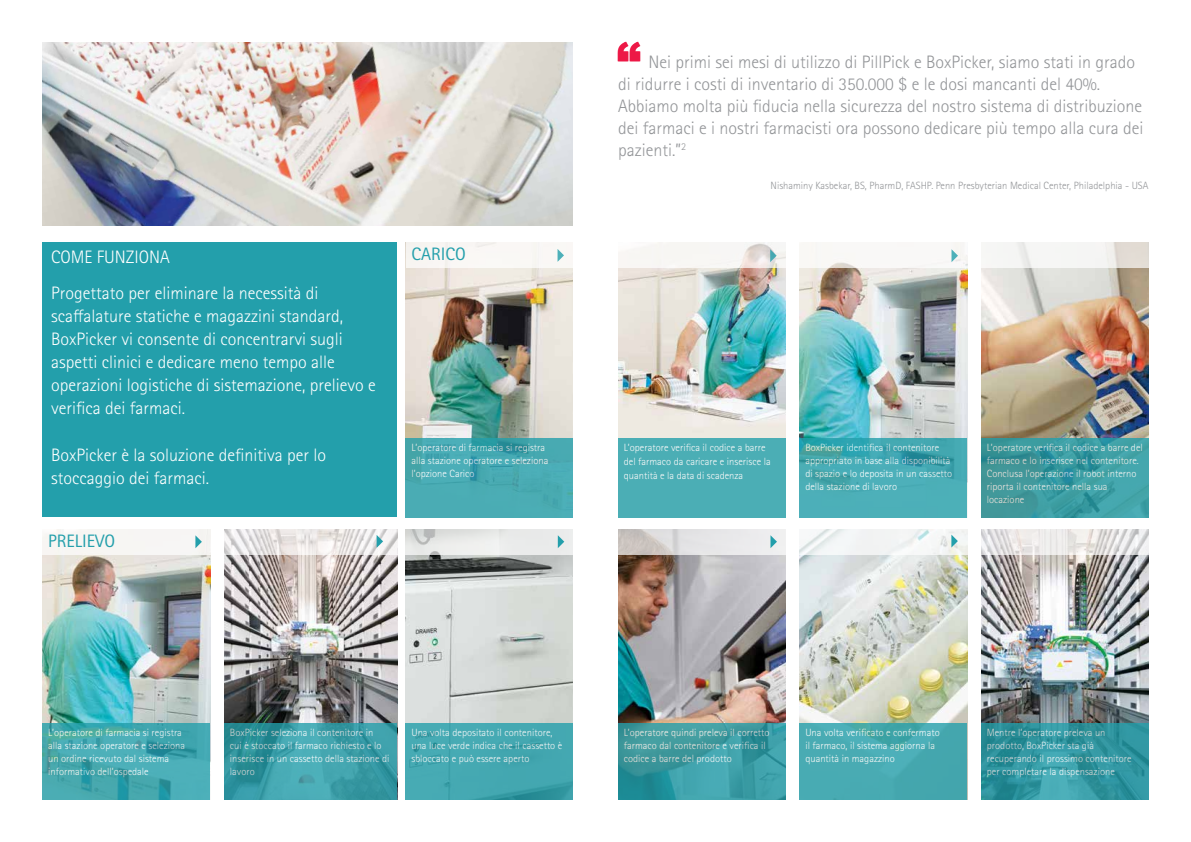
<style>
.page{position:relative;width:1191px;height:842px;background:#fff}
.page>*{position:absolute;margin:0;border:0;box-sizing:border-box;transform-origin:0 0}
.t1{font:900 48px "Arial";color:#ed1846}
.t2{font:300 18px/23px "Rotis Sans Serif Pro";color:#fff}
.t3{font:300 18px/22px "Rotis Sans Serif Pro";color:#939598}
.t4{font:18px "Rotis Sans Serif Pro";color:#239fab}
.t5{font:300 10.5px/13.1px "Rotis Sans Serif Pro";color:#fff}
.t6{font:300 10.5px "Rotis Sans Serif Pro";color:#939598}
</style>
<div class="page">
<img style="left:981px;top:268px;width:167px;height:170px">
<img style="left:618px;top:268px;width:167px;height:170px">
<img style="left:406px;top:268px;width:167px;height:170px">
<img style="left:799px;top:268px;width:168px;height:170px">
<img style="left:981px;top:555px;width:167px;height:168px">
<img style="left:618px;top:555px;width:167px;height:168px">
<img style="left:406px;top:555px;width:167px;height:168px">
<img style="left:224px;top:555px;width:173px;height:168px">
<img style="left:799px;top:555px;width:168px;height:168px">
<img style="left:43px;top:555px;width:167px;height:168px">
<img style="left:43px;top:43px;width:530px;height:182px">
<div style="left:43px;top:242px;width:354px;height:275px;background:#239fab"></div>
<svg style="left:406px;top:438px;width:167px;height:79px;background:#46a9b1"></svg>
<div style="left:618px;top:438px;width:167px;height:79px;background:#4baeb5"></div>
<svg style="left:799px;top:438px;width:168px;height:79px;background:#44aab3"></svg>
<svg style="left:981px;top:438px;width:167px;height:79px;background:#3c9ba0"></svg>
<svg style="left:981px;top:723px;width:167px;height:76px;background:#30959f"></svg>
<div style="left:799px;top:723px;width:168px;height:76px;background:#48abb3"></div>
<svg style="left:43px;top:723px;width:167px;height:76px;background:#43a7af"></svg>
<svg style="left:43px;top:529px;width:1106px;height:26px;fill:#efeeee"></svg>
<svg style="left:224px;top:723px;width:173px;height:76px;background:#399ca6"></svg>
<svg style="left:406px;top:723px;width:167px;height:76px;background:#42a6af"></svg>
<svg style="left:618px;top:723px;width:167px;height:76px;background:#3a9aa2"></svg>
<svg style="left:376px;top:535px;width:7px;height:13px"></svg>
<svg style="left:558px;top:535px;width:6px;height:13px"></svg>
<svg style="left:770px;top:535px;width:7px;height:13px"></svg>
<svg style="left:951px;top:535px;width:7px;height:12px"></svg>
<svg style="left:195px;top:535px;width:7px;height:13px"></svg>
<svg style="left:406px;top:242px;width:743px;height:26px;fill:#f8f6f5"></svg>
<svg style="left:770px;top:249px;width:6px;height:13px"></svg>
<svg style="left:557px;top:249px;width:7px;height:13px"></svg>
<svg style="left:951px;top:249px;width:7px;height:13px"></svg>
<h2 class="t2" style="left:51px;top:239px;width:269px;line-height:36.1px">COME FUNZIONA<br>Progettato per eliminare la necessità di</h2>
<h2 class="t2" style="left:51px;top:305px;width:326px">scaffalature statiche e magazzini standard, BoxPicker vi consente di concentrarvi sugli aspetti clinici e dedicare meno tempo alle operazioni logistiche di sistemazione, prelievo e verifica dei farmaci.</h2>
<h2 class="t2" style="left:51px;top:443px;width:276px">BoxPicker è la soluzione definitiva per lo stoccaggio dei farmaci.</h2>
<h2 class="t4" style="left:48px;top:531px;width:68px">PRELIEVO</h2>
<h2 class="t4" style="left:411px;top:244px;width:56px">CARICO</h2>
<h1 class="t1" style="left:617px;top:25px;width:25px">“</h1>
<p class="t3" style="left:618px;top:51px;width:527px;text-indent:30px">Nei primi sei mesi di utilizzo di PillPick e BoxPicker, siamo stati in grado di ridurre i costi di inventario di 350.000 $ e le dosi mancanti del 40%.<br>Abbiamo molta più fiducia nella sicurezza del nostro sistema di distribuzione dei farmaci e i nostri farmacisti ora possono dedicare più tempo alla cura dei pazienti.”<sup>2</sup></p>
<p class="t6" style="left:770px;top:179px;width:379px">Nishaminy Kasbekar, BS, PharmD, FASHP. Penn Presbyterian Medical Center, Philadelphia - USA</p>
<p class="t5" style="left:411px;top:441px;width:138px">L’operatore di farmacia si registra alla stazione operatore e seleziona l’opzione Carico</p>
<p class="t5" style="left:624px;top:440px;width:148px;line-height:14px">L’operatore verifica il codice a barre del farmaco da caricare e inserisce la quantità e la data di scadenza</p>
<p class="t5" style="left:805px;top:441px;width:148px">BoxPicker identifica il contenitore appropriato in base alla disponibilità di spazio e lo deposita in un cassetto della stazione di lavoro</p>
<p class="t5" style="left:987px;top:441px;width:157px">L’operatore verifica il codice a barre del farmaco e lo inserisce nel contenitore.<br>Conclusa l’operazione il robot interno riporta il contenitore nella sua locazione</p>
<p class="t5" style="left:48px;top:726px;width:138px">L’operatore di farmacia si registra alla stazione operatore e seleziona un ordine ricevuto dal sistema informativo dell’ospedale</p>
<p class="t5" style="left:230px;top:726px;width:161px">BoxPicker seleziona il contenitore in<br>cui è stoccato il farmaco richiesto e lo inserisce in un cassetto della stazione di lavoro</p>
<p class="t5" style="left:411px;top:726px;width:152px">Una volta depositato il contenitore, una luce verde indica che il cassetto è sbloccato e può essere aperto</p>
<p class="t5" style="left:624px;top:726px;width:147px">L’operatore quindi preleva il corretto farmaco dal contenitore e verifica il codice a barre del prodotto</p>
<p class="t5" style="left:805px;top:726px;width:136px">Una volta verificato e confermato il farmaco, il sistema aggiorna la quantità in magazzino</p>
<p class="t5" style="left:987px;top:726px;width:146px">Mentre l’operatore preleva un prodotto, BoxPicker sta già recuperando il prossimo contenitore per completare la dispensazione</p>
</div>
